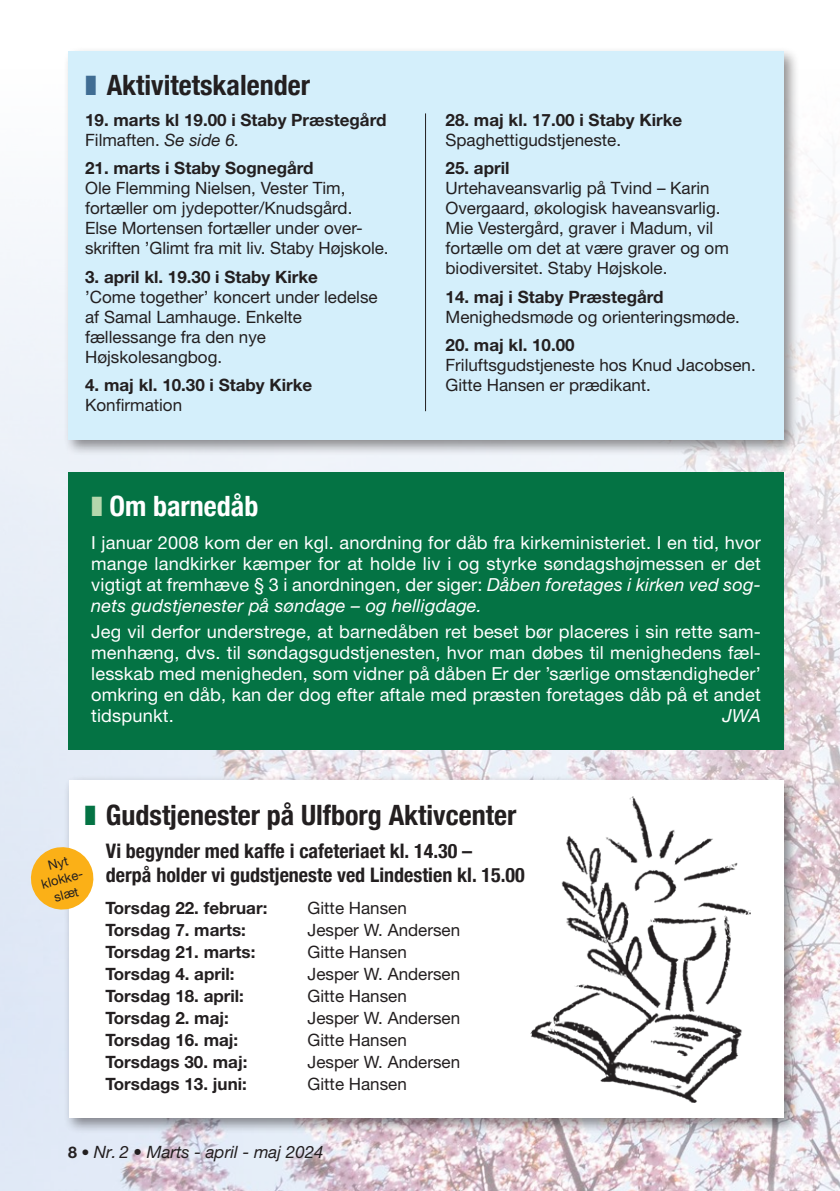
<style>
.page{position:relative;width:840px;height:1191px;background:#fff}
.page>*{position:absolute;margin:0;border:0;box-sizing:border-box;transform-origin:0 0}
.lille_overskrift{font:700 condensed 28px "Helvetica Neue";color:#231f20}
.lille_overskrift-2{font:700 condensed 28px "Helvetica Neue";color:#fff}
.lille_overskrift-3{font:700 condensed 20px/24px "Helvetica Neue";color:#231f20}
.Brødtekst_9-10_5{font:18px/21px "Helvetica Neue LT Std";letter-spacing:.01em;color:#fff;text-align:justify}
.Brødtekst_9-10_5-2{font:italic 18px "Helvetica Neue LT Std";color:#fff}
.BRØDTEKST{font:17px/20px "Helvetica Neue LT Std";color:#231f20}
.BRØDTEKST-2{font:700 17px/20px "Helvetica Neue LT Std";color:#231f20}
.t1{font:italic 17px "Helvetica Neue LT Std";color:#231f20}
.BRØDTEKST-3{font:13px/16px "Helvetica Neue LT Std";color:#231f20;text-align:center}
.s1{color:#406d93}
.s2{font-weight:400}
.s3{font-weight:400;font-style:italic}
.s4{font-weight:700}
.s5{color:#b5d7ac}
.s6{font-style:italic}
.s7{color:#047344}
.s8{font-weight:700;font-style:normal;font-size:16px}
.s9{font-weight:300;font-style:normal;font-size:16px}
</style>
<div class="page">
<img style="left:0;top:170px;width:839px;height:1021px">
<div style="left:63px;top:46px;width:736px;height:410px;background:#231f20;opacity:.5"></div>
<div style="left:68px;top:51px;width:714px;height:388px;background:#d4effb"></div>
<hr style="left:425px;top:113px;width:1px;height:298px;background:#231f20">
<div style="left:63px;top:774px;width:736px;height:360px;background:#231f20;opacity:.5"></div>
<div style="left:69px;top:780px;width:713px;height:337px;background:#fff"></div>
<img style="left:530px;top:796px;width:220px;height:307px">
<svg style="left:28px;top:843px;width:66px;height:70px;background:#f6c663"></svg>
<div style="left:68px;top:472px;width:715px;height:278px;background:#047344"></div>
<p class="lille_overskrift" style="left:85px;top:62px;width:226px"><span class="s1">❚</span> Aktivitetskalender</p>
<p class="BRØDTEKST-2" style="left:85px;top:109px;width:303px">19. marts kl 19.00 i Staby Præstegård<br><span class="s2">Filmaften.</span> <span class="s3">Se side 6.</span></p>
<p class="BRØDTEKST" style="left:85px;top:158px;width:305px"><span class="s4">21. marts i Staby Sognegård<br></span>Ole Flemming Nielsen, Vester Tim, fortæller om jydepotter/Knudsgård.<br>Else Mortensen fortæller under over&shy;skriften ’Glimt fra mit liv. Staby Højskole.</p>
<p class="BRØDTEKST" style="left:85px;top:266px;width:294px"><span class="s4">3. april kl. 19.30 i Staby Kirke<br></span>’Come together’ koncert under ledelse af Samal Lamhauge. Enkelte fællessange fra den nye<br>Højskolesangbog.</p>
<p class="BRØDTEKST-2" style="left:85px;top:375px;width:228px">4. maj kl. 10.30 i Staby Kirke<br><span class="s2">Konfirmation</span></p>
<p class="BRØDTEKST-2" style="left:445px;top:109px;width:238px">28. maj kl. 17.00 i Staby Kirke<br><span class="s2">Spaghettigudstjeneste.</span></p>
<p class="BRØDTEKST" style="left:445px;top:158px;width:285px"><span class="s4">25. april<br></span>Urtehaveansvarlig på Tvind – Karin<br>Overgaard, økologisk haveansvarlig.<br>Mie Vestergård, graver i Madum, vil fortælle om det at være graver og om biodiversitet. Staby Højskole.</p>
<p class="BRØDTEKST" style="left:445px;top:286px;width:296px"><span class="s4">14. maj i Staby Præstegård<br></span>Menighedsmøde og orienteringsmøde.</p>
<p class="BRØDTEKST" style="left:445px;top:335px;width:311px"><span class="s4">20. maj kl. 10.00<br></span>Friluftsgudstjeneste hos Knud Jacobsen.<br>Gitte Hansen er prædikant.</p>
<p class="lille_overskrift-2" style="left:91px;top:483px;width:169px"><span class="s5">❚</span> Om barnedåb</p>
<p class="Brødtekst_9-10_5" style="left:91px;top:531px;width:671px">I januar 2008 kom der en kgl. anordning for dåb fra kirkeministeriet. I en tid, hvor mange landkirker kæmper for at holde liv i og styrke søndagshøjmessen er det vigtigt at fremhæve § 3 i anordningen, der siger: <span class="s6">Dåben foretages i kirken ved sog&shy;nets gudstjenester på søndage – og helligdage.</span></p>
<p class="Brødtekst_9-10_5" style="left:91px;top:621px;width:670px">Jeg vil derfor understrege, at barnedåben ret beset bør placeres i sin rette sam&shy;menhæng, dvs. til søndagsgudstjenesten, hvor man døbes til menighedens fæl&shy;lesskab med menigheden, som vidner på dåben Er der ’særlige omstændigheder’ omkring en dåb, kan der dog efter aftale med præsten foretages dåb på et andet tidspunkt.</p>
<p class="Brødtekst_9-10_5-2" style="left:722px;top:705px;width:40px">JWA</p>
<p class="lille_overskrift" style="left:84px;top:792px;width:433px"><span class="s7">❚</span> Gudstjenester på Ulfborg Aktivcenter</p>
<p class="lille_overskrift-3" style="left:106px;top:837px;width:420px">Vi begynder med kaffe i cafeteriaet kl. 14.30 –<br>derpå holder vi gudstjeneste ved Lindestien kl. 15.00</p>
<p class="BRØDTEKST-3" style="left:35px;top:861px;width:46px;rotate:-15deg">Nyt klokke&shy;slæt</p>
<p class="BRØDTEKST-2" style="left:105px;top:897px;width:163px">Torsdag 22. februar:</p>
<p class="BRØDTEKST" style="left:307px;top:897px;width:101px">Gitte Hansen</p>
<p class="BRØDTEKST-2" style="left:105px;top:919px;width:142px">Torsdag 7. marts:</p>
<p class="BRØDTEKST" style="left:307px;top:919px;width:154px">Jesper W. Andersen</p>
<p class="BRØDTEKST-2" style="left:105px;top:941px;width:151px">Torsdag 21. marts:</p>
<p class="BRØDTEKST" style="left:307px;top:941px;width:101px">Gitte Hansen</p>
<p class="BRØDTEKST-2" style="left:105px;top:963px;width:131px">Torsdag 4. april:</p>
<p class="BRØDTEKST" style="left:307px;top:963px;width:154px">Jesper W. Andersen</p>
<p class="BRØDTEKST-2" style="left:105px;top:985px;width:140px">Torsdag 18. april:</p>
<p class="BRØDTEKST" style="left:307px;top:985px;width:101px">Gitte Hansen</p>
<p class="BRØDTEKST-2" style="left:105px;top:1007px;width:125px">Torsdag 2. maj:</p>
<p class="BRØDTEKST" style="left:307px;top:1007px;width:154px">Jesper W. Andersen</p>
<p class="BRØDTEKST-2" style="left:105px;top:1029px;width:134px">Torsdag 16. maj:</p>
<p class="BRØDTEKST" style="left:307px;top:1029px;width:101px">Gitte Hansen</p>
<p class="BRØDTEKST-2" style="left:105px;top:1051px;width:143px">Torsdags 30. maj:</p>
<p class="BRØDTEKST" style="left:307px;top:1051px;width:154px">Jesper W. Andersen</p>
<p class="BRØDTEKST-2" style="left:105px;top:1073px;width:143px">Torsdags 13. juni:</p>
<p class="BRØDTEKST" style="left:307px;top:1073px;width:101px">Gitte Hansen</p>
<p class="t1" style="left:68px;top:1141px;width:257px"><span class="s8">8</span> <span class="s9">•</span> Nr. 2 • Marts - april - maj 2024</p>
</div>
